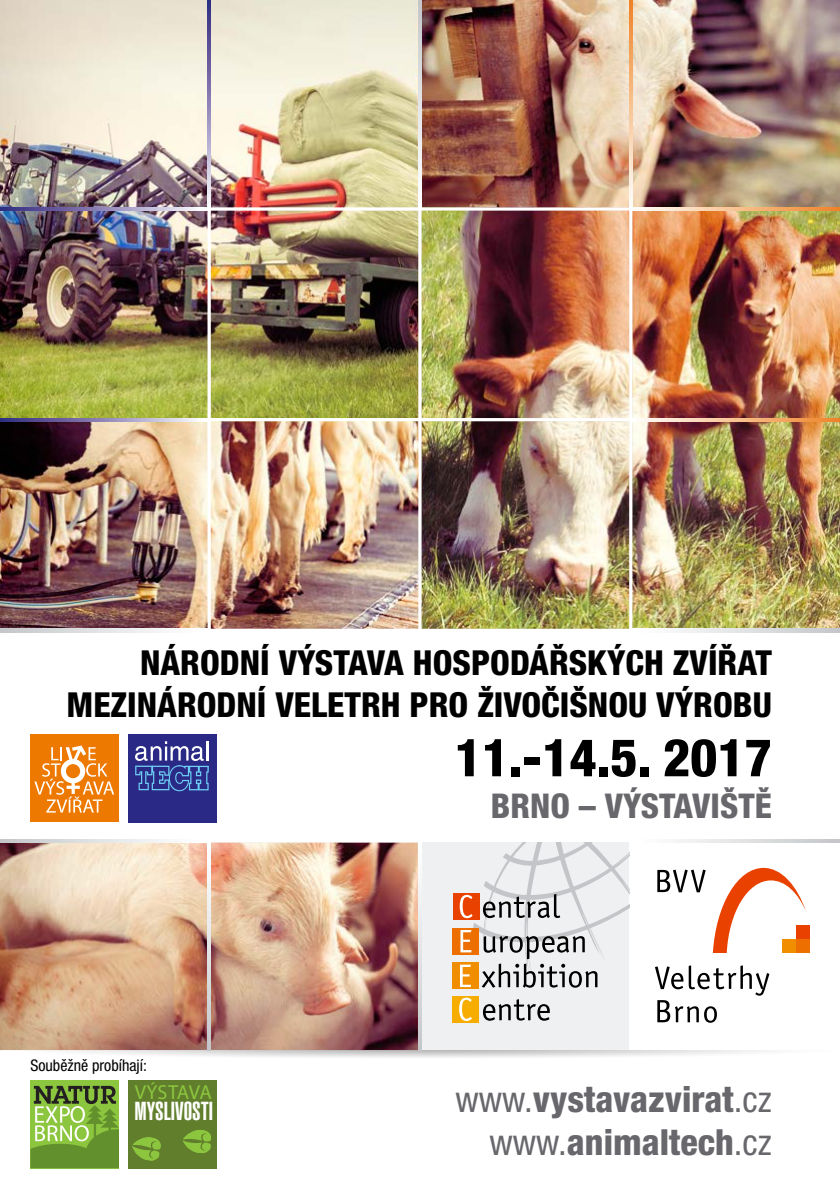
<style>
.page{position:relative;width:840px;height:1191px;background:#fff}
.page>*{position:absolute;margin:0;border:0;box-sizing:border-box;transform-origin:0 0}
.t1{font:800 condensed 52.4px "Helvetica Neue LT Pro";color:#000}
.t2{font:800 condensed 36px/43.2px "Helvetica Neue LT Pro";color:#68676c;text-align:right}
.t3{font:800 condensed 34.4px/41.4px "Helvetica Neue LT Pro";color:#000;text-align:right}
.t4{font:800 condensed 34.2px "Helvetica Neue LT Pro";color:#68676c}
.t5{font:900 25.6px "Helvetica Compressed CE";color:#fff}
.t6{font:20.4px "Myriad Pro";letter-spacing:-.015em;color:#8cc63f}
.t7{font:condensed 16px "Helvetica Neue LT Pro";color:#000}
.s1{font-weight:400}
</style>
<div class="page">
<img style="left:0;top:842px;width:418px;height:208px">
<div style="left:421px;top:839px;width:211px;height:211px;background:linear-gradient(to bottom,#f6f7f7,#fff)"></div>
<div style="left:421px;top:842px;width:207px;height:208px;background:#eff0f1"></div>
<div style="left:452px;top:893px;width:27px;height:27px;background:#e94200"></div>
<div style="left:452px;top:927px;width:27px;height:27px;background:#ed6f00"></div>
<svg style="left:483px;top:999px;width:66px;height:21px"></svg>
<div style="left:452px;top:996px;width:26px;height:26px;background:#f7ad00"></div>
<svg style="left:459px;top:997px;width:12px;height:24px"></svg>
<div style="left:452px;top:962px;width:26px;height:27px;background:#f18e00"></div>
<svg style="left:459px;top:842px;width:169px;height:145px"></svg>
<svg style="left:655px;top:965px;width:113px;height:57px"></svg>
<svg style="left:657px;top:869px;width:48px;height:23px"></svg>
<div style="left:795px;top:939px;width:14px;height:14px;background:#ed6f00"></div>
<div style="left:795px;top:925px;width:14px;height:14px;background:#e94200"></div>
<svg style="left:712px;top:868px;width:93px;height:85px"></svg>
<img style="left:0;top:0;width:418px;height:628px">
<img style="left:421px;top:0;width:418px;height:628px">
<svg style="left:207px;top:0;width:4px;height:207px"></svg>
<svg style="left:0;top:207px;width:207px;height:4px"></svg>
<svg style="left:0;top:418px;width:207px;height:3px"></svg>
<svg style="left:0;top:628px;width:164px;height:4px"></svg>
<svg style="left:0;top:839px;width:164px;height:3px"></svg>
<svg style="left:632px;top:207px;width:207px;height:4px"></svg>
<svg style="left:632px;top:418px;width:207px;height:3px"></svg>
<svg style="left:418px;top:0;width:3px;height:169px"></svg>
<svg style="left:628px;top:0;width:4px;height:207px"></svg>
<svg style="left:207px;top:842px;width:4px;height:208px"></svg>
<svg style="left:675px;top:628px;width:164px;height:4px"></svg>
<svg style="left:675px;top:839px;width:164px;height:3px"></svg>
<svg style="left:418px;top:884px;width:3px;height:166px"></svg>
<div style="left:128px;top:1080px;width:88px;height:88px;background:#617e2c"></div>
<svg style="left:183px;top:1130px;width:28px;height:23px"></svg>
<svg style="left:132px;top:1137px;width:29px;height:24px"></svg>
<div style="left:30px;top:1080px;width:88px;height:88px;background:#8cc63f"></div>
<svg style="left:30px;top:1085px;width:88px;height:83px"></svg>
<div style="left:30px;top:734px;width:88px;height:88px;background:#ee7900"></div>
<svg style="left:34px;top:745px;width:80px;height:67px"></svg>
<div style="left:128px;top:734px;width:88px;height:88px;background:#2a2a86"></div>
<svg style="left:135px;top:741px;width:74px;height:50px"></svg>
<p class="t3" style="left:66px;top:642px;width:706px">NÁRODNÍ VÝSTAVA HOSPODÁŘSKÝCH ZVÍŘAT<br>MEZINÁRODNÍ VELETRH PRO ŽIVOČIŠNOU VÝROBU</p>
<h1 class="t1" style="left:454px;top:725px;width:318px">11.-14.5. 2017</h1>
<p class="t4" style="left:490px;top:784px;width:282px">BRNO – VÝSTAVIŠTĚ</p>
<p class="t7" style="left:30px;top:1056px;width:118px">Souběžně probíhají:</p>
<p class="t6" style="left:135px;top:1079px;width:79px">VÝSTAVA</p>
<p class="t5" style="left:134px;top:1097px;width:80px">MYSLIVOSTI</p>
<p class="t6" style="left:142px;top:1079px;width:79px">VÝSTAVA</p>
<p class="t5" style="left:142px;top:1097px;width:80px">MYSLIVOSTI</p>
<p class="t2" style="left:455px;top:1076px;width:318px"><span class="s1">www.</span>vystavazvirat<span class="s1">.cz www.</span>animaltech<span class="s1">.cz</span></p>
</div>
